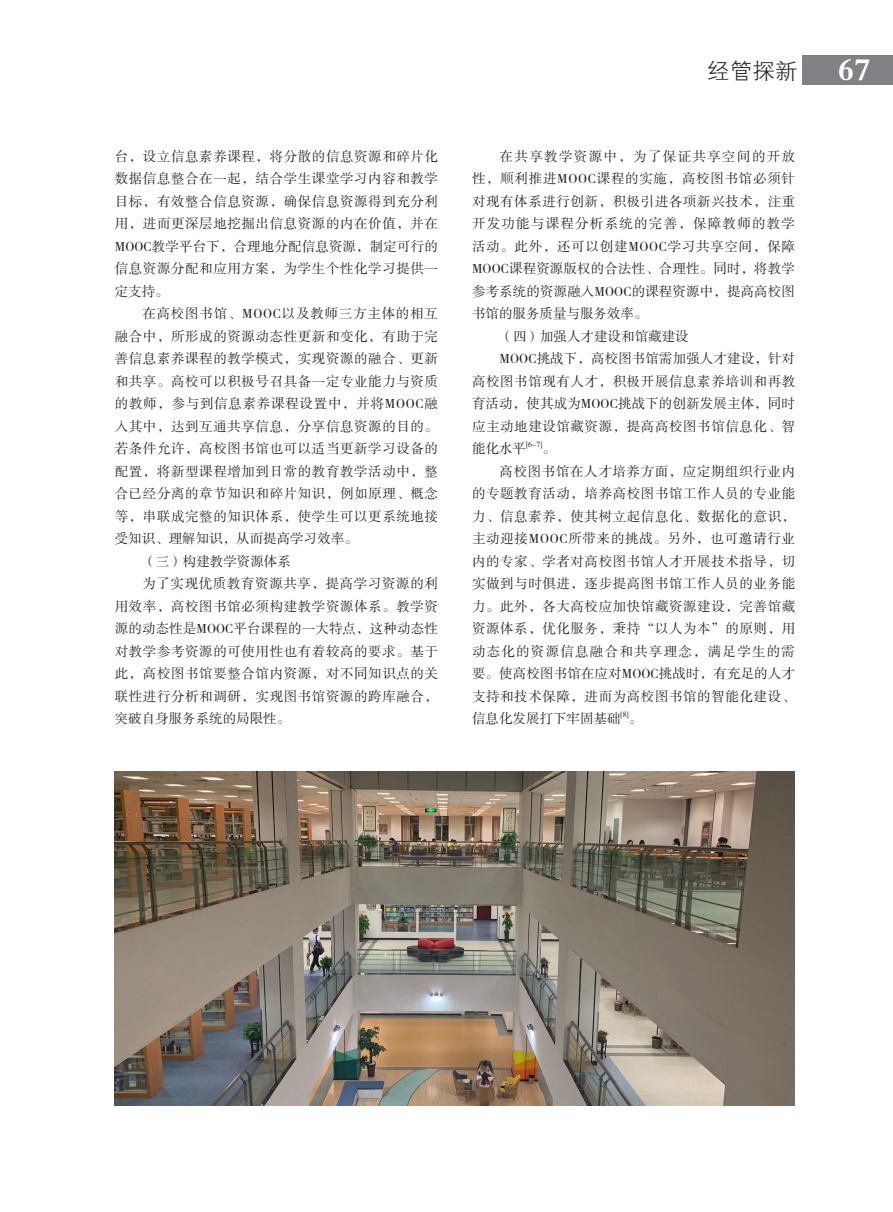
<style>
.page{position:relative;width:893px;height:1212px;background:#fff}
.page>*{position:absolute;margin:0;border:0;box-sizing:border-box;transform-origin:0 0}
.t1{font:22.5px "FZXH1 K GBK1 0";color:#231f20}
.正文{font:13.5px/22.5px "FZSSK GBK1 0";letter-spacing:.01em;color:#231f20;text-align:justify}
.正文-2{font:7.8px "FZSSK GBK1 0";color:#231f20}
.s1{font-family:"FZDBSK GBK1 0";font-size:33px;color:#fff}
</style>
<div class="page">
<div style="left:803px;top:55px;width:90px;height:30px;background:#808285"></div>
<img style="left:115px;top:771px;width:680px;height:335px">
<p class="正文" style="left:115px;top:145px;width:325px">台，设立信息素养课程，将分散的信息资源和碎片化数据信息整合在一起，结合学生课堂学习内容和教学目标，有效整合信息资源，确保信息资源得到充分利用，进而更深层地挖掘出信息资源的内在价值，并在MOOC教学平台下，合理地分配信息资源，制定可行的信息资源分配和应用方案，为学生个性化学习提供一定支持。</p>
<p class="正文" style="left:115px;top:303px;width:325px;text-indent:28px">在高校图书馆、MOOC以及教师三方主体的相互融合中，所形成的资源动态性更新和变化，有助于完善信息素养课程的教学模式，实现资源的融合、更新和共享。高校可以积极号召具备一定专业能力与资质的教师，参与到信息素养课程设置中，并将MOOC融入其中，达到互通共享信息，分享信息资源的目的。若条件允许，高校图书馆也可以适当更新学习设备的配置，将新型课程增加到日常的教育教学活动中，整合已经分离的章节知识和碎片知识，例如原理、概念等，串联成完整的知识体系，使学生可以更系统地接受知识、理解知识，从而提高学习效率。</p>
<p class="正文" style="left:142px;top:550px;width:150px">（三）构建教学资源体系</p>
<p class="正文" style="left:115px;top:573px;width:325px;text-indent:28px">为了实现优质教育资源共享，提高学习资源的利用效率，高校图书馆必须构建教学资源体系。教学资源的动态性是MOOC平台课程的一大特点，这种动态性对教学参考资源的可使用性也有着较高的要求。基于此，高校图书馆要整合馆内资源，对不同知识点的关联性进行分析和调研，实现图书馆资源的跨库融合，突破自身服务系统的局限性。</p>
<h1 class="t1" style="left:707px;top:59px;width:165px">经管探新 <span class="s1">67</span></h1>
<p class="正文" style="left:472px;top:145px;width:325px;text-indent:28px">在共享教学资源中，为了保证共享空间的开放性，顺利推进MOOC课程的实施，高校图书馆必须针对现有体系进行创新，积极引进各项新兴技术，注重开发功能与课程分析系统的完善，保障教师的教学活动。此外，还可以创建MOOC学习共享空间，保障MOOC课程资源版权的合法性、合理性。同时，将教学参考系统的资源融入MOOC的课程资源中，提高高校图书馆的服务质量与服务效率。</p>
<p class="正文" style="left:500px;top:325px;width:190px">（四）加强人才建设和馆藏建设</p>
<p class="正文" style="left:472px;top:348px;width:325px;text-indent:28px">MOOC挑战下，高校图书馆需加强人才建设，针对高校图书馆现有人才，积极开展信息素养培训和再教育活动，使其成为MOOC挑战下的创新发展主体，同时应主动地建设馆藏资源，提高高校图书馆信息化、智能化水平</p>
<p class="正文-2" style="left:526px;top:440px;width:18px">[6-7]</p>
<p class="正文" style="left:542px;top:438px;width:15px">。</p>
<p class="正文" style="left:472px;top:460px;width:325px;text-indent:28px">高校图书馆在人才培养方面，应定期组织行业内的专题教育活动，培养高校图书馆工作人员的专业能力、信息素养，使其树立起信息化、数据化的意识，主动迎接MOOC所带来的挑战。另外，也可邀请行业内的专家、学者对高校图书馆人才开展技术指导，切实做到与时俱进，逐步提高图书馆工作人员的业务能力。此外，各大高校应加快馆藏资源建设，完善馆藏资源体系，优化服务，秉持“以人为本”的原则，用动态化的资源信息融合和共享理念，满足学生的需要。使高校图书馆在应对MOOC挑战时，有充足的人才支持和技术保障，进而为高校图书馆的智能化建设、信息化发展打下牢固基础</p>
<p class="正文-2" style="left:620px;top:710px;width:10px">[8]</p>
<p class="正文" style="left:629px;top:708px;width:15px">。</p>
</div>
